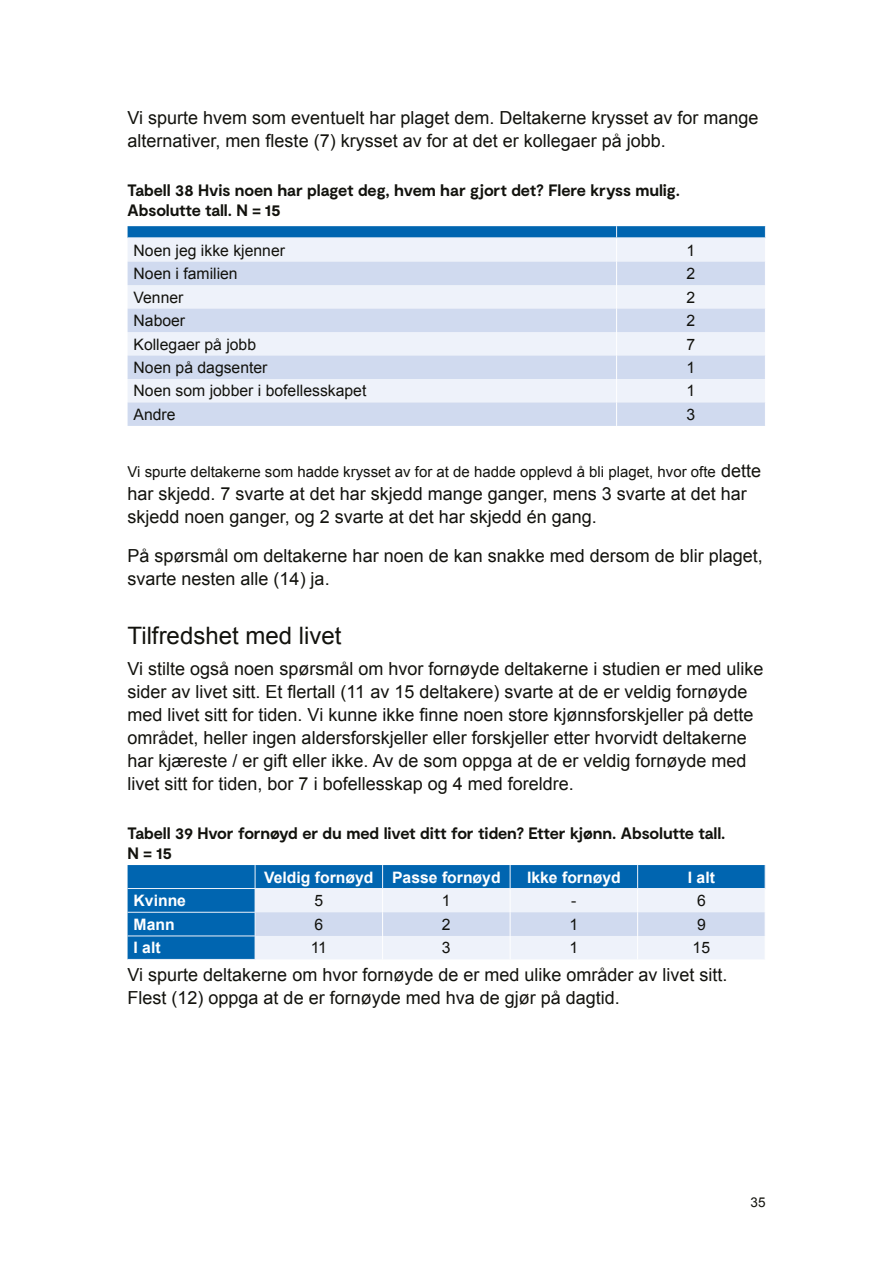
<style>
.page{position:relative;width:893px;height:1263px;background:#fff}
.page>*{position:absolute;margin:0;border:0;box-sizing:border-box;transform-origin:0 0}
.t1{font:24px "Arial";color:#12120d}
.t2{font:18px/22.8px "Arial";color:#12120d}
.t3{font:700 16.5px/19.8px "Moderat";letter-spacing:-.005em;color:#12120d}
.t4{font:15.75px "Arial";color:#12120d}
.t5{font:700 15.75px "Arial";color:#fff}
.t6{font:15px "Arial";color:#12120d}
.t7{font:13.5px "Arial";color:#12120d}
.s1{font-size:18px}
</style>
<div class="page">
<svg style="left:128px;top:226px;width:638px;height:200px;background:#d2def0"></svg>
<hr style="left:128px;top:238px;width:489px;height:1px;background:#eef2fa">
<hr style="left:617px;top:238px;width:149px;height:1px;background:#eef2fa">
<div style="left:128px;top:865px;width:127px;height:94px;background:#0065b0"></div>
<hr style="left:128px;top:912px;width:127px;height:1px;background:#eef2fa">
<hr style="left:128px;top:936px;width:127px;height:1px;background:#eef2fa">
<hr style="left:128px;top:888px;width:127px;height:1px;background:#eef2fa">
<svg style="left:255px;top:865px;width:511px;height:94px;background:#acc9e5"></svg>
<hr style="left:128px;top:959px;width:127px;height:1px;background:#eef2fa">
<p class="t2" style="left:128px;top:107px;width:632px">Vi spurte hvem som eventuelt har plaget dem. Deltakerne krysset av for mange alternativer, men fleste (7) krysset av for at det er kollegaer på jobb.</p>
<p class="t3" style="left:128px;top:182px;width:554px">Tabell 38 Hvis noen har plaget deg, hvem har gjort det? Flere kryss mulig.<br>Absolutte tall. N = 15</p>
<p class="t4" style="left:134px;top:244px;width:153px">Noen jeg ikke kjenner</p>
<p class="t4" style="left:687px;top:244px;width:10px">1</p>
<p class="t4" style="left:134px;top:267px;width:106px">Noen i familien</p>
<p class="t4" style="left:687px;top:267px;width:10px">2</p>
<p class="t4" style="left:134px;top:291px;width:51px">Venner</p>
<p class="t4" style="left:687px;top:291px;width:10px">2</p>
<p class="t4" style="left:134px;top:314px;width:53px">Naboer</p>
<p class="t4" style="left:687px;top:314px;width:10px">2</p>
<p class="t4" style="left:134px;top:338px;width:124px">Kollegaer på jobb</p>
<p class="t4" style="left:687px;top:338px;width:10px">7</p>
<p class="t4" style="left:134px;top:361px;width:135px">Noen på dagsenter</p>
<p class="t4" style="left:687px;top:361px;width:10px">1</p>
<p class="t4" style="left:134px;top:385px;width:234px">Noen som jobber i bofellesskapet</p>
<p class="t4" style="left:687px;top:385px;width:10px">1</p>
<p class="t4" style="left:134px;top:408px;width:44px">Andre</p>
<p class="t4" style="left:687px;top:408px;width:10px">3</p>
<p class="t6" style="left:128px;top:466px;width:635px">Vi spurte deltakerne som hadde krysset av for at de hadde opplevd å bli plaget, hvor ofte <span class="s1">dette</span></p>
<p class="t2" style="left:128px;top:483px;width:621px">har skjedd. 7 svarte at det har skjedd mange ganger, mens 3 svarte at det har skjedd noen ganger, og 2 svarte at det har skjedd én gang.</p>
<p class="t2" style="left:128px;top:546px;width:637px">På spørsmål om deltakerne har noen de kan snakke med dersom de blir plaget, svarte nesten alle (14) ja.</p>
<h1 class="t1" style="left:128px;top:626px;width:215px">Tilfredshet med livet</h1>
<p class="t2" style="left:128px;top:659px;width:637px">Vi stilte også noen spørsmål om hvor fornøyde deltakerne i studien er med ulike sider av livet sitt. Et flertall (11 av 15 deltakere) svarte at de er veldig fornøyde med livet sitt for tiden. Vi kunne ikke finne noen store kjønnsforskjeller på dette området, heller ingen aldersforskjeller eller forskjeller etter hvorvidt deltakerne har kjæreste / er gift eller ikke. Av de som oppga at de er veldig fornøyde med livet sitt for tiden, bor 7 i bofellesskap og 4 med foreldre.</p>
<p class="t3" style="left:128px;top:825px;width:599px">Tabell 39 Hvor fornøyd er du med livet ditt for tiden? Etter kjønn. Absolutte tall.<br>N = 15</p>
<p class="t5" style="left:264px;top:871px;width:238px">Veldig fornøyd Passe fornøyd</p>
<p class="t5" style="left:527px;top:871px;width:95px">Ikke fornøyd</p>
<p class="t5" style="left:688px;top:871px;width:29px">I alt</p>
<p class="t5" style="left:134px;top:894px;width:54px">Kvinne</p>
<p class="t4" style="left:314px;top:894px;width:10px">5</p>
<p class="t4" style="left:442px;top:894px;width:10px">1</p>
<p class="t4" style="left:571px;top:894px;width:7px">-</p>
<p class="t4" style="left:697px;top:894px;width:10px">6</p>
<p class="t5" style="left:134px;top:918px;width:43px">Mann</p>
<p class="t4" style="left:314px;top:918px;width:10px">6</p>
<p class="t4" style="left:442px;top:918px;width:10px">2</p>
<p class="t4" style="left:569px;top:918px;width:10px">1</p>
<p class="t4" style="left:697px;top:918px;width:10px">9</p>
<p class="t5" style="left:134px;top:941px;width:29px">I alt</p>
<p class="t4" style="left:311px;top:942px;width:18px">11</p>
<p class="t4" style="left:442px;top:942px;width:10px">3</p>
<p class="t4" style="left:569px;top:942px;width:10px">1</p>
<p class="t4" style="left:693px;top:942px;width:19px">15</p>
<p class="t2" style="left:128px;top:965px;width:601px">Vi spurte deltakerne om hvor fornøyde de er med ulike områder av livet sitt.<br>Flest (12) oppga at de er fornøyde med hva de gjør på dagtid.</p>
<p class="t7" style="left:751px;top:1197px;width:17px">35</p>
</div>
